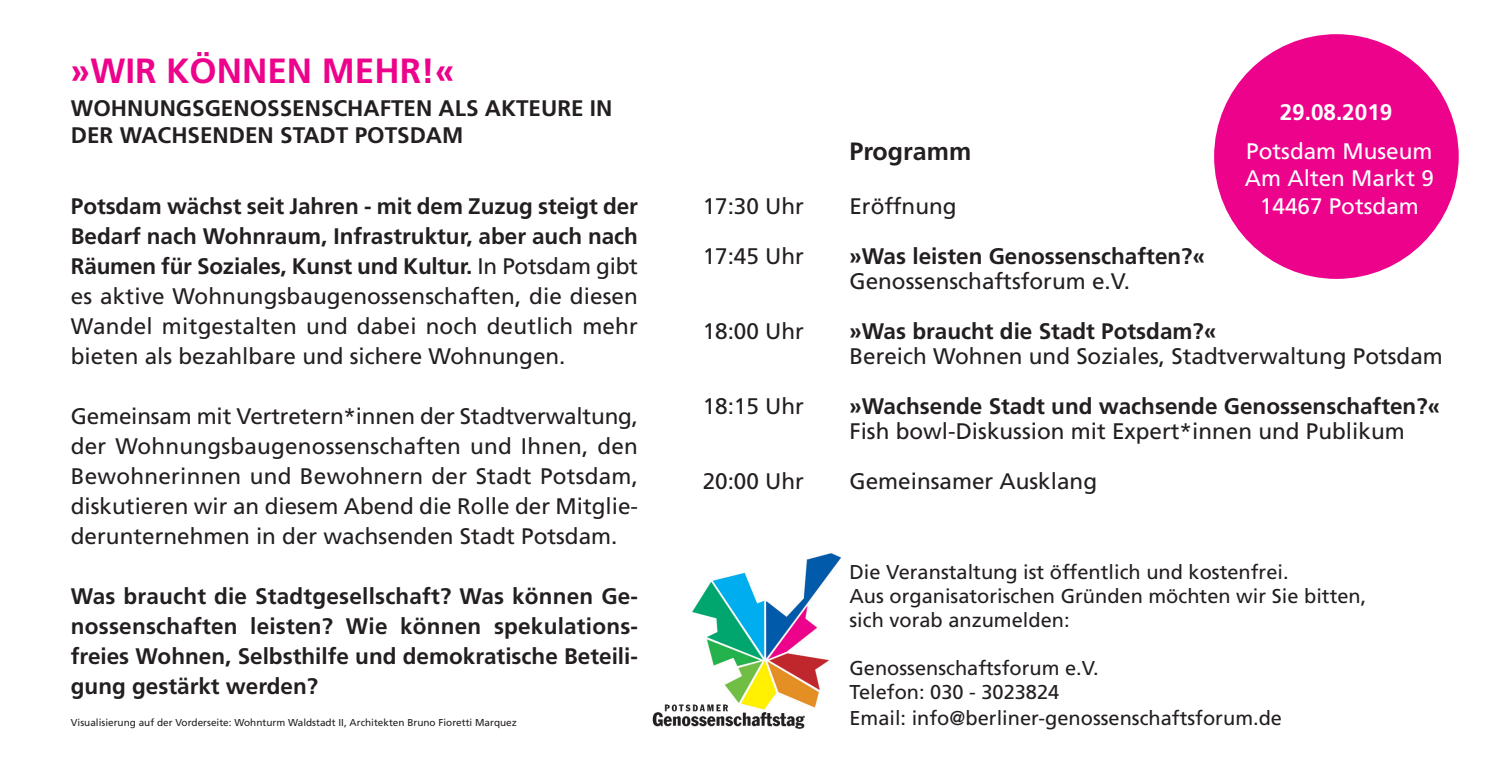
<style>
.page{position:relative;width:1503px;height:759px;background:#fff}
.page>*{position:absolute;margin:0;border:0;box-sizing:border-box;transform-origin:0 0}
.t1{font:700 35px "Frutiger LT Std";color:#ed028c}
.t2{font:700 25px "Frutiger LT Std";color:#231f20}
.t3{font:22.5px/30px "Frutiger LT Std";color:#231f20;text-align:justify}
.t4{font:700 22.5px/30px "Frutiger LT Std";color:#231f20;text-align:justify}
.t5{font:22.5px/27px "Frutiger LT Std";color:#fff;text-align:center}
.t6{font:700 22.5px "Frutiger LT Std";color:#fff}
.t7{font:20px/24px "Frutiger LT Std";color:#231f20}
.t8{font:10px "Frutiger LT Std";color:#231f20}
.s1{font-weight:700}
</style>
<div class="page">
<img style="left:652px;top:553px;width:188px;height:176px">
<div style="left:1214px;top:34px;width:244px;height:245px;background:#ed028c;border-radius:50%"></div>
<h1 class="t1" style="left:71px;top:57px;width:385px">»WIR KÖNNEN MEHR!«</h1>
<p class="t4" style="left:71px;top:96px;width:543px;line-height:27px">WOHNUNGSGENOSSENSCHAFTEN ALS AKTEURE IN<br>DER WACHSENDEN STADT POTSDAM</p>
<p class="t3" style="left:71px;top:193px;width:568px"><span class="s1">Potsdam wächst seit Jahren - mit dem Zuzug steigt der Bedarf nach Wohnraum, Infrastruktur, aber auch nach Räumen für Soziales, Kunst und Kultur.</span> In Potsdam gibt es aktive Wohnungsbaugenossenschaften, die diesen Wandel mitgestalten und dabei noch deutlich mehr bieten als bezahlbare und sichere Wohnungen.</p>
<p class="t3" style="left:71px;top:403px;width:568px">Gemeinsam mit Vertretern*innen der Stadtverwaltung, der Wohnungsbaugenossenschaften und Ihnen, den Bewohnerinnen und Bewohnern der Stadt Potsdam, diskutieren wir an diesem Abend die Rolle der Mitglie&shy;derunternehmen in der wachsenden Stadt Potsdam.</p>
<p class="t4" style="left:71px;top:583px;width:568px">Was braucht die Stadtgesellschaft? Was können Ge&shy;nossenschaften leisten? Wie können spekulations&shy;freies Wohnen, Selbsthilfe und demokratische Beteili&shy;gung gestärkt werden?</p>
<p class="t8" style="left:71px;top:718px;width:447px">Visualisierung auf der Vorderseite: Wohnturm Waldstadt II, Architekten Bruno Fioretti Marquez</p>
<p class="t3" style="left:702px;top:193px;width:103px">17:30 Uhr</p>
<p class="t3" style="left:702px;top:243px;width:103px">17:45 Uhr</p>
<p class="t3" style="left:702px;top:318px;width:103px">18:00 Uhr</p>
<p class="t3" style="left:702px;top:393px;width:103px">18:15 Uhr</p>
<p class="t3" style="left:702px;top:468px;width:103px">20:00 Uhr</p>
<p class="t6" style="left:1279px;top:103px;width:114px">29.08.2019</p>
<p class="t5" style="left:1244px;top:140px;width:190px">Potsdam Museum<br>Am Alten Markt 9<br>14467 Potsdam</p>
<p class="t2" style="left:849px;top:142px;width:123px">Programm</p>
<p class="t3" style="left:849px;top:193px;width:109px">Eröffnung</p>
<p class="t4" style="left:849px;top:243px;width:357px">»Was leisten Genossenschaften?«</p>
<p class="t3" style="left:849px;top:268px;width:282px">Genossenschaftsforum e.V.</p>
<p class="t4" style="left:849px;top:318px;width:368px">»Was braucht die Stadt Potsdam?«</p>
<p class="t3" style="left:849px;top:343px;width:595px">Bereich Wohnen und Soziales, Stadtverwaltung Potsdam</p>
<p class="t4" style="left:849px;top:393px;width:592px">»Wachsende Stadt und wachsende Genossenschaften?«</p>
<p class="t3" style="left:849px;top:418px;width:557px">Fish bowl-Diskussion mit Expert*innen und Publikum</p>
<p class="t3" style="left:849px;top:468px;width:249px">Gemeinsamer Ausklang</p>
<p class="t7" style="left:849px;top:561px;width:518px">Die Veranstaltung ist öffentlich und kostenfrei.<br>Aus organisatorischen Gründen möchten wir Sie bitten, sich vorab anzumelden:</p>
<p class="t7" style="left:849px;top:657px;width:251px">Genossenschaftsforum e.V.<br>Telefon: 030 - 3023824</p>
<p class="t7" style="left:849px;top:707px;width:434px">Email: info@berliner-genossenschaftsforum.de</p>
</div>
